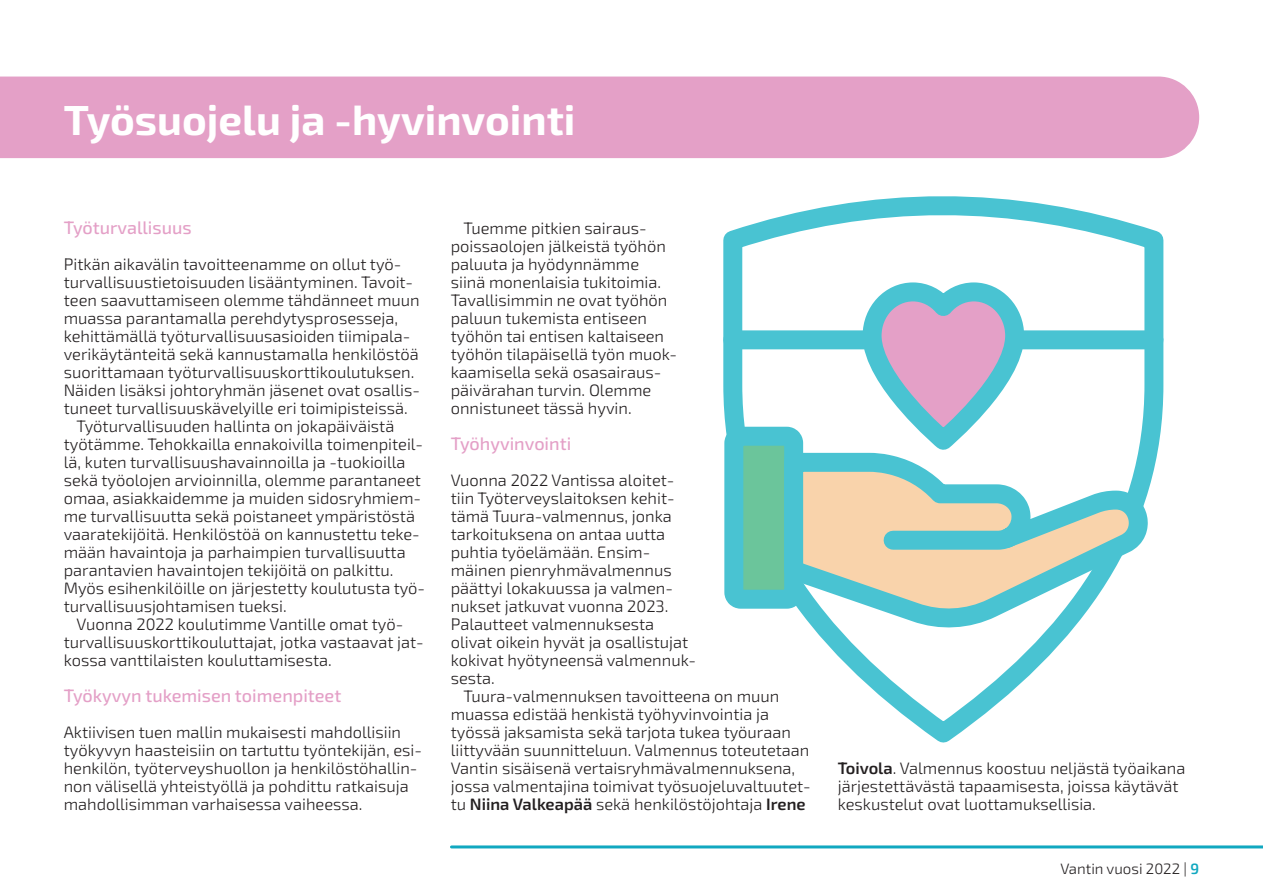
<style>
.page{position:relative;width:1263px;height:893px;background:#fff}
.page>*{position:absolute;margin:0;border:0;box-sizing:border-box;transform-origin:0 0}
.Otsikko{font:700 42px "Exo 2";color:#fff}
.Väliotsikko{font:500 18px "Exo 2";color:#e4a0c7}
.Leipis{font:16.5px/18px "Exo 2";color:#231f20}
._1__kpl{font:16.5px/18px "Exo 2";color:#231f20}
.t1{font:15px "Exo 2";color:#231f20}
.s1{font-weight:600}
.s2{font-weight:600;color:#11a8c0}
</style>
<div class="page">
<hr style="left:451px;top:845px;width:812px;height:3px;background:#11a8c0">
<div style="left:0;top:77px;width:1199px;height:81px;background:#e4a0c7"></div>
<svg style="left:723px;top:196px;width:441px;height:547px"></svg>
<div style="left:733px;top:330px;width:421px;height:19px;background:#49c3d2"></div>
<svg style="left:853px;top:273px;width:180px;height:170px"></svg>
<div style="left:734px;top:436px;width:60px;height:163px;background:#6bc59b;border-radius:7px"></div>
<div style="left:724px;top:427px;width:79px;height:182px;border:19px solid #49c3d2;border-radius:7px"></div>
<svg style="left:769px;top:443px;width:378px;height:202px"></svg>
<svg style="left:874px;top:519px;width:152px;height:45px;background:#b1ccba"></svg>
<p class="Otsikko" style="left:64px;top:91px;width:513px">Työsuojelu ja -hyvinvointi</p>
<p class="Väliotsikko" style="left:64px;top:215px;width:129px">Työturvallisuus</p>
<p class="_1__kpl" style="left:64px;top:255px;width:358px">Pitkän aikavälin tavoitteenamme on ollut työ&shy;turvallisuustietoisuuden lisääntyminen. Tavoit&shy;teen saavuttamiseen olemme tähdänneet muun muassa parantamalla perehdytysprosesseja, kehittämällä työturvallisuusasioiden tiimipala&shy;verikäytänteitä sekä kannustamalla henkilöstöä suorittamaan työturvallisuuskorttikoulutuksen.<br>Näiden lisäksi johtoryhmän jäsenet ovat osallis&shy;tuneet turvallisuuskävelyille eri toimipisteissä.</p>
<p class="Leipis" style="left:64px;top:417px;width:363px;text-indent:13px">Työturvallisuuden hallinta on jokapäiväistä työtämme. Tehokkailla ennakoivilla toimenpiteil&shy;lä, kuten turvallisuushavainnoilla ja -tuokioilla sekä työolojen arvioinnilla, olemme parantaneet omaa, asiakkaidemme ja muiden sidosryhmiem&shy;me turvallisuutta sekä poistaneet ympäristöstä vaaratekijöitä. Henkilöstöä on kannustettu teke&shy;mään havaintoja ja parhaimpien turvallisuutta parantavien havaintojen tekijöitä on palkittu.<br>Myös esihenkilöille on järjestetty koulutusta työ&shy;turvallisuusjohtamisen tueksi.</p>
<p class="Leipis" style="left:64px;top:615px;width:361px;text-indent:13px">Vuonna 2022 koulutimme Vantille omat työ&shy;turvallisuuskorttikouluttajat, jotka vastaavat jat&shy;kossa vanttilaisten kouluttamisesta.</p>
<p class="Väliotsikko" style="left:64px;top:683px;width:279px">Työkyvyn tukemisen toimenpiteet</p>
<p class="_1__kpl" style="left:64px;top:723px;width:360px">Aktiivisen tuen mallin mukaisesti mahdollisiin työkyvyn haasteisiin on tartuttu työntekijän, esi&shy;henkilön, työterveyshuollon ja henkilöstöhallin&shy;non välisellä yhteistyöllä ja pohdittu ratkaisuja mahdollisimman varhaisessa vaiheessa.</p>
<p class="Leipis" style="left:451px;top:219px;width:228px;text-indent:13px">Tuemme pitkien sairaus&shy;poissaolojen jälkeistä työhön paluuta ja hyödynnämme siinä monenlaisia tukitoimia.<br>Tavallisimmin ne ovat työhön paluun tukemista entiseen työhön tai entisen kaltaiseen työhön tilapäisellä työn muok&shy;kaamisella sekä osasairaus&shy;päivärahan turvin. Olemme onnistuneet tässä hyvin.</p>
<p class="Väliotsikko" style="left:451px;top:431px;width:122px">Työhyvinvointi</p>
<p class="_1__kpl" style="left:451px;top:471px;width:247px">Vuonna 2022 Vantissa aloitet&shy;tiin Työterveyslaitoksen kehit&shy;tämä Tuura-valmennus, jonka tarkoituksena on antaa uutta puhtia työelämään. Ensim&shy;mäinen pienryhmävalmennus päättyi lokakuussa ja valmen&shy;nukset jatkuvat vuonna 2023.<br>Palautteet valmennuksesta olivat oikein hyvät ja osallistujat kokivat hyötyneensä valmennuk&shy;sesta.</p>
<p class="Leipis" style="left:451px;top:687px;width:362px;text-indent:13px">Tuura-valmennuksen tavoitteena on muun muassa edistää henkistä työhyvinvointia ja työssä jaksamista sekä tarjota tukea työuraan liittyvään suunnitteluun. Valmennus toteutetaan Vantin sisäisenä vertaisryhmävalmennuksena, jossa valmentajina toimivat työsuojeluvaltuutet&shy;tu <span class="s1">Niina Valkeapää</span> sekä henkilöstöjohtaja <span class="s1">Irene</span></p>
<p class="Leipis" style="left:838px;top:759px;width:349px"><span class="s1">Toivola</span>. Valmennus koostuu neljästä työaikana järjestettävästä tapaamisesta, joissa käytävät keskustelut ovat luottamuksellisia.</p>
<p class="t1" style="left:1060px;top:858px;width:140px">Vantin vuosi 2022 | <span class="s2">9</span></p>
</div>
